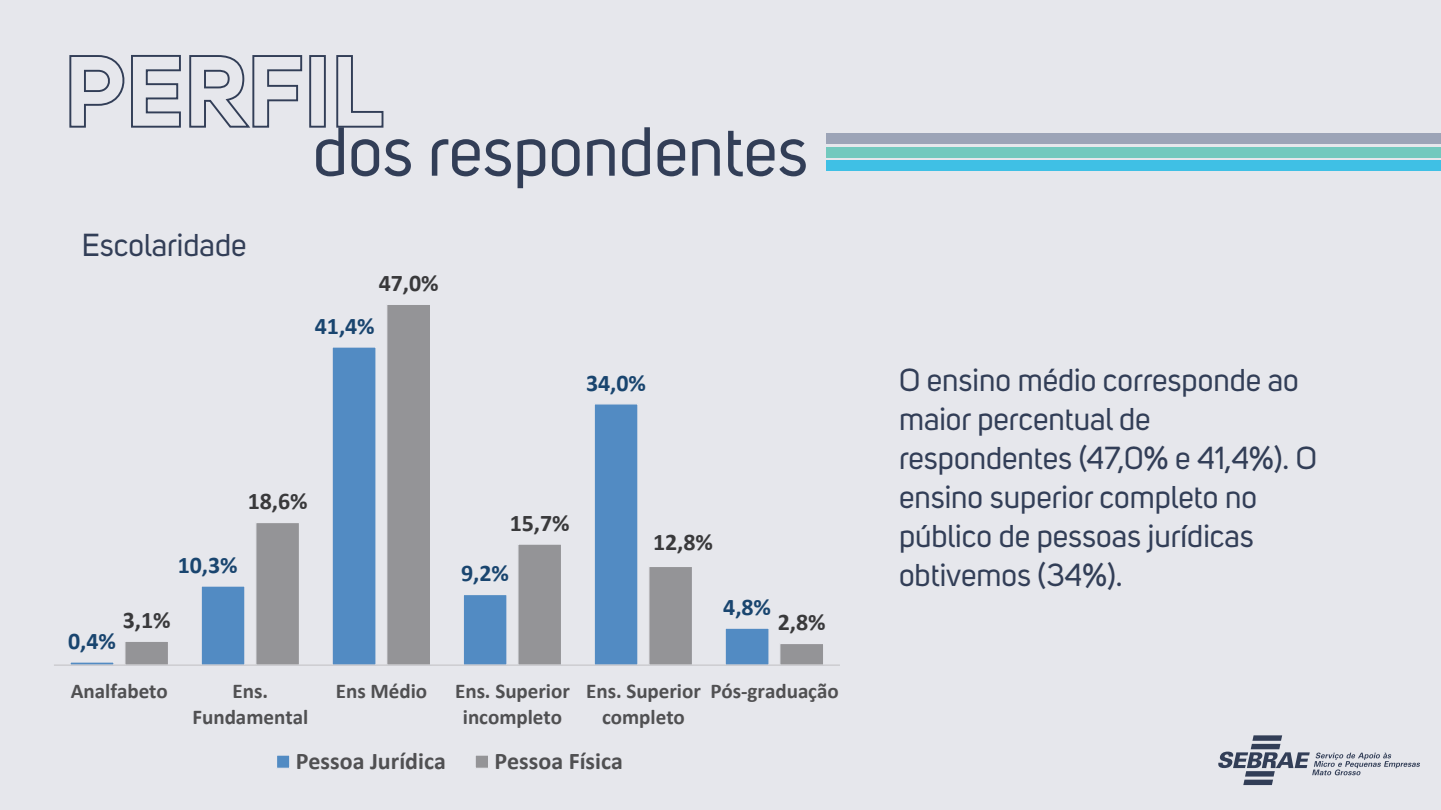
<style>
.page{position:relative;width:1441px;height:810px;background:#fff}
.page>*{position:absolute;margin:0;border:0;box-sizing:border-box;transform-origin:0 0}
.t1{font:69.15px "Uni Sans";color:#323e57}
.t2{font:31.5px/39px "Uni Sans";color:#323e57}
.t3{font:700 24px "Calibri";letter-spacing:-.005em;color:#404040}
.t4{font:700 24px "Calibri";color:#1c4d79}
.t5{font:700 24px "Calibri";color:#595959}
.t6{font:700 21px/25.7px "Calibri";color:#595959;text-align:center}
</style>
<div class="page">
<div style="left:0;top:0;width:1440px;height:810px;background:#e6e7ec"></div>
<div style="left:826px;top:160px;width:614px;height:11px;background:#3fc0e5"></div>
<div style="left:826px;top:147px;width:614px;height:10px;background:#72c9be"></div>
<div style="left:826px;top:133px;width:614px;height:11px;background:#9ca4b7"></div>
<svg style="left:69px;top:55px;width:112px;height:73px"></svg>
<svg style="left:189px;top:55px;width:114px;height:73px"></svg>
<div style="left:309px;top:55px;width:17px;height:73px;border:2px solid #323e57"></div>
<svg style="left:336px;top:55px;width:48px;height:73px"></svg>
<svg style="left:1218px;top:735px;width:201px;height:50px"></svg>
<svg style="left:124px;top:305px;width:700px;height:360px"></svg>
<hr style="left:54px;top:665px;width:785px;height:1px;background:#dad9d8">
<div style="left:276px;top:755px;width:14px;height:14px;background:#528bc3;border:1px solid #fff"></div>
<div style="left:474px;top:755px;width:15px;height:14px;background:#949497;border:1px solid #fff"></div>
<p class="t2" style="left:82px;top:226px;width:166px">Escolaridade</p>
<h1 class="t1" style="left:313px;top:112px;width:496px">dos respondentes</h1>
<p class="t3" style="left:378px;top:266px;width:61px">47,0%</p>
<p class="t4" style="left:315px;top:309px;width:61px">41,4%</p>
<p class="t4" style="left:586px;top:366px;width:61px">34,0%</p>
<p class="t3" style="left:248px;top:484px;width:61px">18,6%</p>
<p class="t4" style="left:178px;top:548px;width:61px">10,3%</p>
<p class="t4" style="left:68px;top:624px;width:49px">0,4%</p>
<p class="t3" style="left:123px;top:603px;width:49px">3,1%</p>
<p class="t3" style="left:509px;top:506px;width:61px">15,7%</p>
<p class="t4" style="left:461px;top:556px;width:49px">9,2%</p>
<p class="t3" style="left:653px;top:525px;width:61px">12,8%</p>
<p class="t4" style="left:723px;top:590px;width:49px">4,8%</p>
<p class="t3" style="left:777px;top:605px;width:49px">2,8%</p>
<p class="t6" style="left:71px;top:678px;width:99px">Analfabeto</p>
<p class="t6" style="left:192px;top:678px;width:117px">Ens.<br>Fundamental</p>
<p class="t6" style="left:336px;top:678px;width:93px">Ens Médio</p>
<p class="t6" style="left:455px;top:678px;width:116px">Ens. Superior incompleto</p>
<p class="t6" style="left:602px;top:678px;width:238px;text-align:left;text-indent:-16px">Ens. Superior Pós-graduação completo</p>
<p class="t5" style="left:296px;top:744px;width:152px">Pessoa Jurídica</p>
<p class="t5" style="left:494px;top:744px;width:130px">Pessoa Física</p>
<p class="t2" style="left:898px;top:361px;width:419px">O ensino médio corresponde ao maior percentual de respondentes (47,0% e 41,4%). O ensino superior completo no público de pessoas jurídicas obtivemos (34%).</p>
</div>
